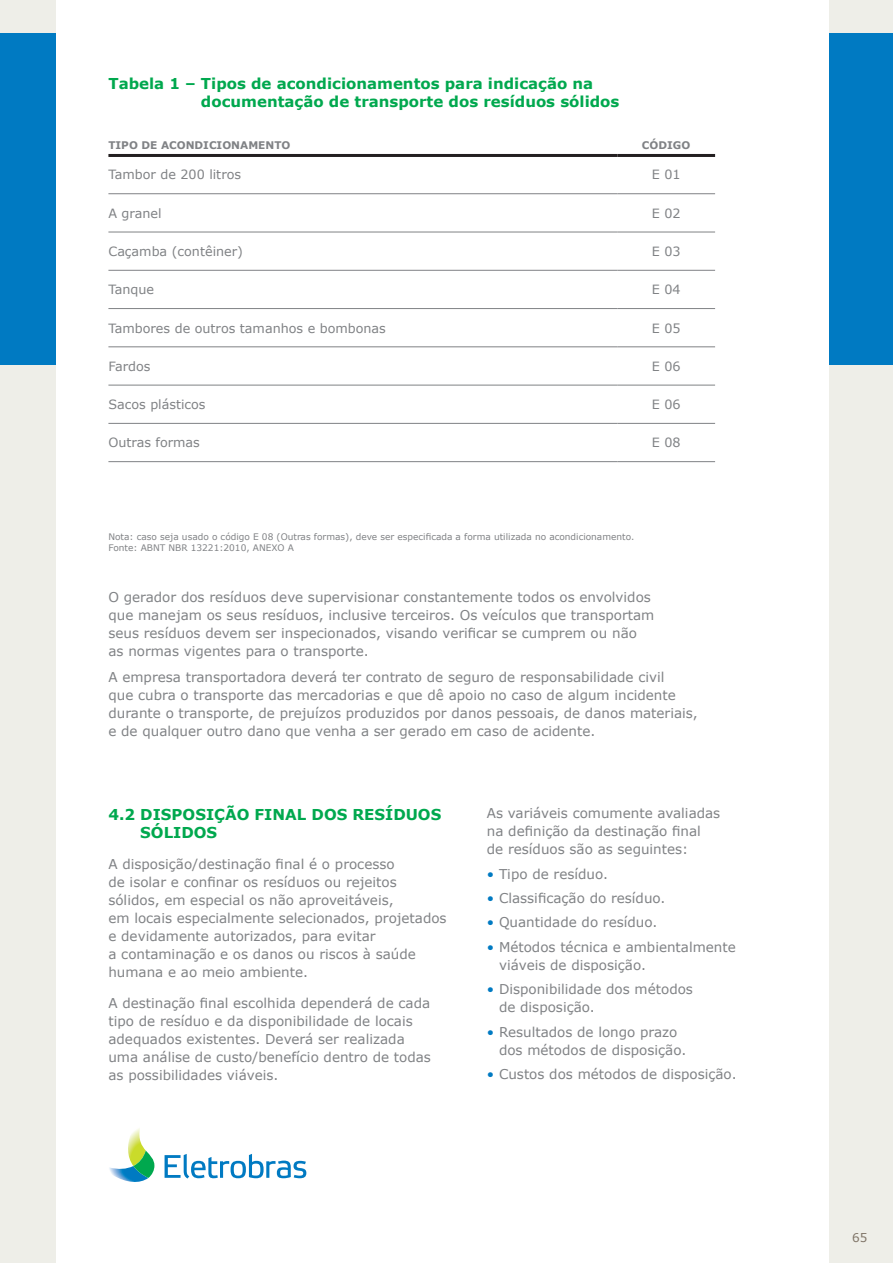
<style>
.page{position:relative;width:893px;height:1263px;background:#eeeee8}
.page>*{position:absolute;margin:0;border:0;box-sizing:border-box;transform-origin:0 0}
.t1{font:700 15px/18px "Verdana";color:#00a84e}
.t2{font:13.5px/18px "Verdana";color:#808285}
.t3{font:12.75px "Verdana";color:#808285}
.t4{font:12px "Verdana";color:#807568}
.t5{font:700 10.5px "Verdana";color:#808285}
.t6{font:9px/10.8px "Verdana";color:#808285}
.s1{color:#007ac2}
</style>
<div class="page">
<div style="left:0;top:33px;width:893px;height:331px;background:#007ac2"></div>
<div style="left:56px;top:0;width:773px;height:1263px;background:#fff"></div>
<svg style="left:165px;top:1154px;width:141px;height:24px"></svg>
<svg style="left:109px;top:1128px;width:46px;height:54px"></svg>
<hr style="left:108px;top:154px;width:509px;height:3px;background:#231f20">
<hr style="left:617px;top:154px;width:98px;height:3px;background:#231f20">
<hr style="left:108px;top:193px;width:509px;height:1px;background:#808285">
<hr style="left:617px;top:193px;width:98px;height:1px;background:#808285">
<hr style="left:108px;top:232px;width:509px;height:1px;background:#808285">
<hr style="left:617px;top:232px;width:98px;height:1px;background:#808285">
<hr style="left:108px;top:270px;width:509px;height:1px;background:#808285">
<hr style="left:617px;top:270px;width:98px;height:1px;background:#808285">
<hr style="left:108px;top:308px;width:509px;height:1px;background:#808285">
<hr style="left:617px;top:308px;width:98px;height:1px;background:#808285">
<hr style="left:108px;top:346px;width:509px;height:1px;background:#808285">
<hr style="left:617px;top:346px;width:98px;height:1px;background:#808285">
<hr style="left:108px;top:385px;width:509px;height:1px;background:#808285">
<hr style="left:617px;top:385px;width:98px;height:1px;background:#808285">
<hr style="left:108px;top:423px;width:509px;height:1px;background:#808285">
<hr style="left:617px;top:423px;width:98px;height:1px;background:#808285">
<hr style="left:108px;top:461px;width:509px;height:1px;background:#808285">
<hr style="left:617px;top:461px;width:98px;height:1px;background:#808285">
<p class="t1" style="left:201px;top:75px;width:420px;text-indent:-93px">Tabela 1 – Tipos de acondicionamentos para indicação na documentação de transporte dos resíduos sólidos</p>
<p class="t5" style="left:108px;top:139px;width:71px">Tipo de Acond</p>
<p class="t5" style="left:203px;top:139px;width:29px">icionamento</p>
<p class="t5" style="left:642px;top:139px;width:41px">Código</p>
<p class="t3" style="left:108px;top:167px;width:134px">Tambor de 200 litros</p>
<p class="t3" style="left:652px;top:167px;width:30px">E 01</p>
<p class="t3" style="left:108px;top:205px;width:55px">A granel</p>
<p class="t3" style="left:652px;top:205px;width:30px">E 02</p>
<p class="t3" style="left:108px;top:243px;width:136px">Caçamba (contêiner)</p>
<p class="t3" style="left:652px;top:243px;width:30px">E 03</p>
<p class="t3" style="left:108px;top:281px;width:47px">Tanque</p>
<p class="t3" style="left:652px;top:281px;width:30px">E 04</p>
<p class="t3" style="left:108px;top:320px;width:279px">Tambores de outros tamanhos e bombonas</p>
<p class="t3" style="left:652px;top:320px;width:30px">E 05</p>
<p class="t3" style="left:108px;top:358px;width:44px">Fardos</p>
<p class="t3" style="left:652px;top:358px;width:30px">E 06</p>
<p class="t3" style="left:108px;top:396px;width:99px">Sacos plásticos</p>
<p class="t3" style="left:652px;top:396px;width:30px">E 06</p>
<p class="t3" style="left:108px;top:435px;width:93px">Outras formas</p>
<p class="t3" style="left:652px;top:435px;width:30px">E 08</p>
<p class="t6" style="left:108px;top:532px;width:527px">Nota: caso seja usado o código E 08 (Outras formas), deve ser especificada a forma utilizada no acondicionamento.<br>Fonte: ABNT NBR 13221:2010, ANEXO A</p>
<p class="t2" style="left:108px;top:589px;width:547px">O gerador dos resíduos deve supervisionar constantemente todos os envolvidos que manejam os seus resíduos, inclusive terceiros. Os veículos que transportam seus resíduos devem ser inspecionados, visando verificar se cumprem ou não as normas vigentes para o transporte.</p>
<p class="t2" style="left:108px;top:668px;width:591px">A empresa transportadora deverá ter contrato de seguro de responsabilidade civil<br>que cubra o transporte das mercadorias e que dê apoio no caso de algum incidente durante o transporte, de prejuízos produzidos por danos pessoais, de danos materiais, e de qualquer outro dano que venha a ser gerado em caso de acidente.</p>
<p class="t1" style="left:140px;top:806px;width:303px;text-indent:-32px">4.2 DISPOSIÇÃO FINAL DOS RESÍDUOS<br>SÓLIDOS</p>
<p class="t2" style="left:108px;top:855px;width:340px">A disposição/destinação final é o processo<br>de isolar e confinar os resíduos ou rejeitos sólidos, em especial os não aproveitáveis,<br>em locais especialmente selecionados, projetados e devidamente autorizados, para evitar<br>a contaminação e os danos ou riscos à saúde humana e ao meio ambiente.</p>
<p class="t2" style="left:108px;top:994px;width:324px">A destinação final escolhida dependerá de cada tipo de resíduo e da disponibilidade de locais adequados existentes. Deverá ser realizada uma análise de custo/benefício dentro de todas as possibilidades viáveis.</p>
<p class="t2" style="left:487px;top:804px;width:235px">As variáveis comumente avaliadas na definição da destinação final de resíduos são as seguintes:</p>
<p class="t2" style="left:487px;top:865px;width:123px"><span class="s1">•</span> Tipo de resíduo.</p>
<p class="t2" style="left:487px;top:889px;width:180px"><span class="s1">•</span> Classificação do resíduo.</p>
<p class="t2" style="left:487px;top:914px;width:172px"><span class="s1">•</span> Quantidade do resíduo.</p>
<p class="t2" style="left:499px;top:938px;width:238px;text-indent:-12px"><span class="s1">•</span> Métodos técnica e ambientalmente viáveis de disposição.</p>
<p class="t2" style="left:499px;top:980px;width:195px;text-indent:-12px"><span class="s1">•</span> Disponibilidade dos métodos de disposição.</p>
<p class="t2" style="left:499px;top:1023px;width:189px;text-indent:-12px"><span class="s1">•</span> Resultados de longo prazo dos métodos de disposição.</p>
<p class="t2" style="left:487px;top:1065px;width:251px"><span class="s1">•</span> Custos dos métodos de disposição.</p>
<p class="t4" style="left:852px;top:1230px;width:17px">65</p>
</div>
